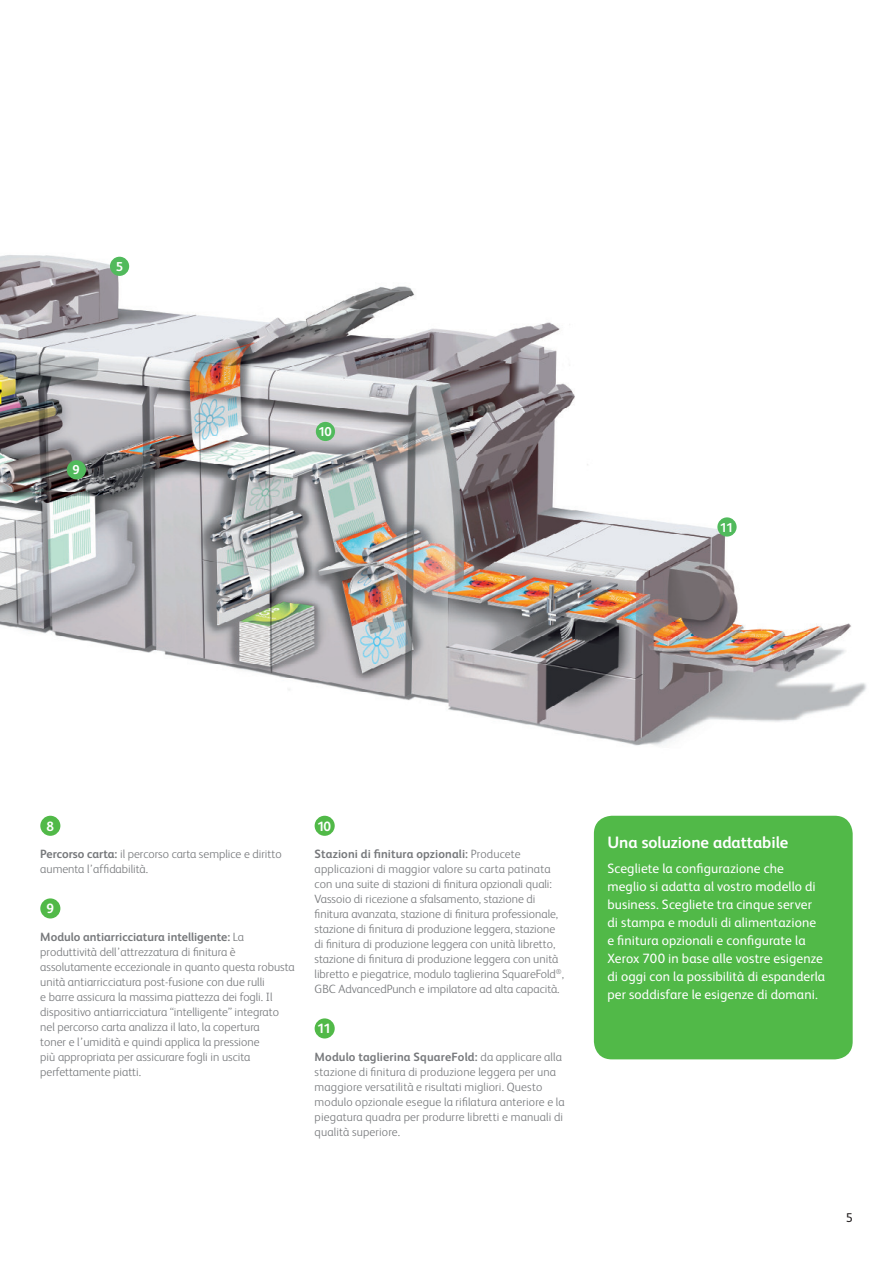
<style>
.page{position:relative;width:893px;height:1263px;background:#fff}
.page>*{position:absolute;margin:0;border:0;box-sizing:border-box;transform-origin:0 0}
.t1{font:700 16.5px "Xerox Sans";color:#fff}
.t2{font:13.5px/18px "Xerox Sans";letter-spacing:.01em;color:#fff}
.t3{font:700 13.5px "Xerox Sans";color:#fff}
.t4{font:700 12.9px "Xerox Sans";color:#fff}
.t5{font:12.75px "Xerox Sans";color:#231f20}
.t6{font:300 12px/15px "Xerox Sans";color:#76787b}
.t7{font:300 12px/15px "Xerox Sans";letter-spacing:-.02em;color:#76787b}
.s1{font-weight:700}
</style>
<div class="page">
<div style="left:594px;top:816px;width:258px;height:243px;background:#51b948;border-radius:18px"></div>
<img style="left:0;top:255px;width:867px;height:491px">
<div style="left:110px;top:257px;width:19px;height:19px;background:#51ba5c;border-radius:50%"></div>
<div style="left:67px;top:460px;width:19px;height:19px;background:#51ba5c;border-radius:50%"></div>
<div style="left:316px;top:422px;width:19px;height:19px;background:#51ba5c;border-radius:50%"></div>
<div style="left:717px;top:517px;width:19px;height:20px;background:#51ba5c;border-radius:50%"></div>
<div style="left:40px;top:816px;width:20px;height:20px;background:#51b948;border-radius:50%"></div>
<div style="left:40px;top:898px;width:20px;height:21px;background:#51b948;border-radius:50%"></div>
<div style="left:314px;top:816px;width:21px;height:20px;background:#51b948;border-radius:50%"></div>
<div style="left:314px;top:1018px;width:21px;height:21px;background:#51b948;border-radius:50%"></div>
<p class="t4" style="left:116px;top:262px;width:9px">5</p>
<p class="t4" style="left:72px;top:465px;width:9px">9</p>
<p class="t4" style="left:318px;top:427px;width:15px">10</p>
<p class="t4" style="left:719px;top:523px;width:15px">11</p>
<p class="t3" style="left:46px;top:821px;width:9px">8</p>
<p class="t6" style="left:40px;top:848px;width:243px"><span class="s1">Percorso carta:</span> il percorso carta semplice e diritto aumenta l’affidabilità.</p>
<p class="t3" style="left:46px;top:904px;width:9px">9</p>
<p class="t7" style="left:40px;top:931px;width:256px"><span class="s1">Modulo antiarricciatura intelligente:</span> La produttività dell’attrezzatura di finitura è assolutamente eccezionale in quanto questa robusta unità antiarricciatura post-fusione con due rulli<br>e barre assicura la massima piattezza dei fogli. Il dispositivo antiarricciatura “intelligente” integrato nel percorso carta analizza il lato, la copertura<br>toner e l’umidità e quindi applica la pressione<br>più appropriata per assicurare fogli in uscita perfettamente piatti.</p>
<p class="t3" style="left:317px;top:821px;width:16px">10</p>
<p class="t6" style="left:314px;top:848px;width:251px"><span class="s1">Stazioni di finitura opzionali:</span> Producete applicazioni di maggior valore su carta patinata con una suite di stazioni di finitura opzionali quali:<br>Vassoio di ricezione a sfalsamento, stazione di finitura avanzata, stazione di finitura professionale, stazione di finitura di produzione leggera, stazione di finitura di produzione leggera con unità libretto, stazione di finitura di produzione leggera con unità libretto e piegatrice, modulo taglierina SquareFold<sup>®</sup>, GBC AdvancedPunch e impilatore ad alta capacità.</p>
<p class="t3" style="left:317px;top:1024px;width:16px">11</p>
<p class="t6" style="left:314px;top:1051px;width:251px"><span class="s1">Modulo taglierina SquareFold:</span> da applicare alla stazione di finitura di produzione leggera per una maggiore versatilità e risultati migliori. Questo modulo opzionale esegue la rifilatura anteriore e la piegatura quadra per produrre libretti e manuali di qualità superiore.</p>
<h1 class="t1" style="left:607px;top:836px;width:182px">Una soluzione adattabile</h1>
<p class="t2" style="left:607px;top:861px;width:219px">Scegliete la configurazione che meglio si adatta al vostro modello di business. Scegliete tra cinque server di stampa e moduli di alimentazione e finitura opzionali e configurate la Xerox 700 in base alle vostre esigenze di oggi con la possibilità di espanderla per soddisfare le esigenze di domani.</p>
<p class="t5" style="left:845px;top:1214px;width:9px">5</p>
</div>
